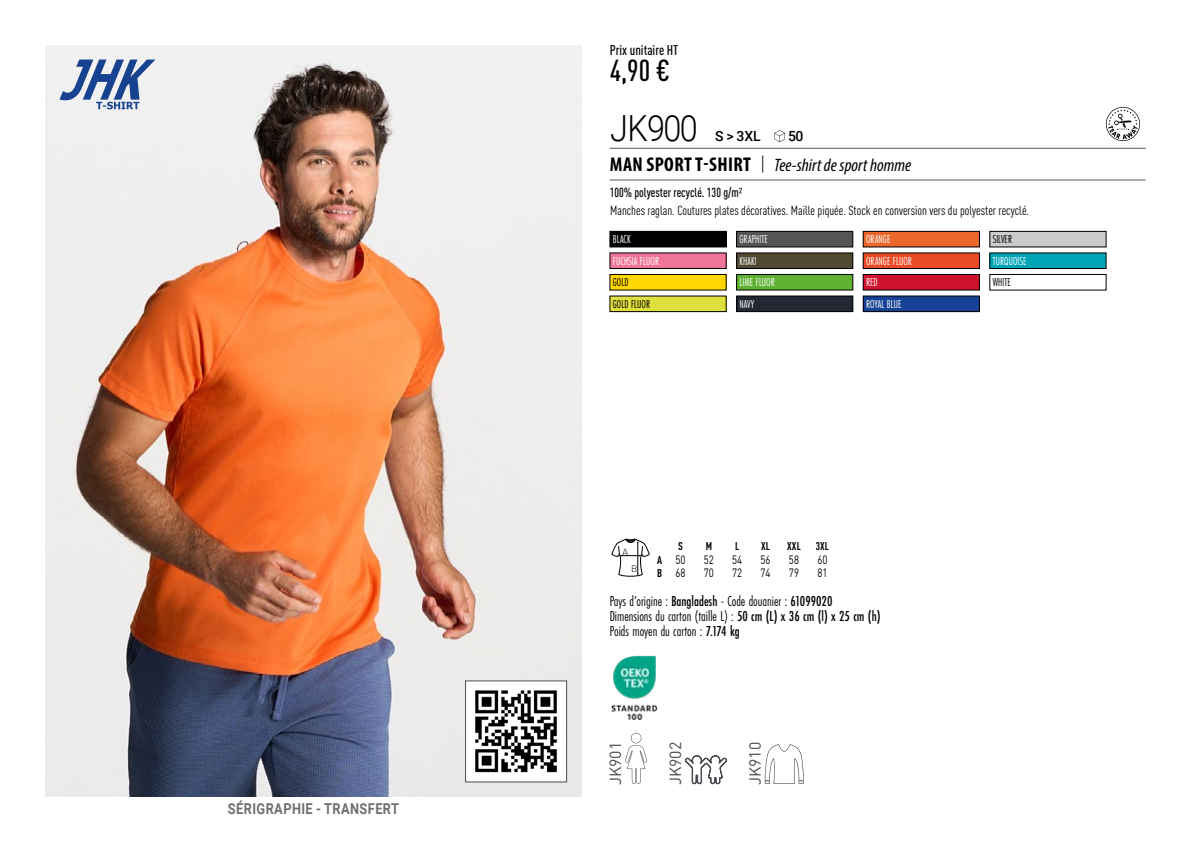
<style>
.page{position:relative;width:1191px;height:842px;background:#fff}
.page>*{position:absolute;margin:0;border:0;box-sizing:border-box;transform-origin:0 0}
.t1{font:300 36px "Roboto";letter-spacing:-.04em;color:#000;scale:.9 1}
.t2{font:500 condensed 30px "DIN Pro";color:#000}
.t3{font:italic 18px "Myriad Variable Concept";color:#000}
.t4{font:16px "DIN Pro";color:#4b4950}
.t5{font:15px "Futura PT Cond";color:#000;scale:.95 1}
.t6{font:700 15px "Roboto";letter-spacing:.035em;color:#706f6f;scale:.85 1}
.t7{font:500 condensed 14px "DIN Pro";color:#000}
.t8{font:500 14px "Roboto";color:#000}
.t9{font:condensed 13px "DIN Pro";color:#000}
.grammage_2025{font:500 condensed 13px "DIN Pro";color:#000;scale:.95 1}
.Coloris_nuancier{font:12px "Futura PT Cond";letter-spacing:.01em;color:#fff;scale:.9 1}
._88_tailles_tab_maigre_2016{font:12px "DIN Pro";color:#000;scale:.8 1}
.Coloris_nuancier-2{font:12px "Futura PT Cond";letter-spacing:.01em;color:#000;scale:.9 1}
._88_tailles_tab_maigre_2016-2{font:700 condensed 11.2px "DIN Pro";letter-spacing:.02em;color:#000;scale:.95 1}
.t10{font:300 9.2px "DIN";color:#000}
.s1{font-family:"Myriad Pro";font-weight:700;font-style:normal;font-stretch:condensed;font-size:20px}
.s2{font-family:"Roboto Condensed";font-weight:300;font-style:normal;font-size:20px}
.s3{font-weight:700;font-stretch:condensed;font-size:11.2px}
.s4{font-weight:500}
</style>
<div class="page">
<svg style="left:611px;top:539px;width:38px;height:37px"></svg>
<img style="left:611px;top:655px;width:47px;height:65px">
<svg style="left:625px;top:733px;width:22px;height:51px"></svg>
<svg style="left:685px;top:755px;width:42px;height:29px"></svg>
<svg style="left:765px;top:744px;width:38px;height:40px"></svg>
<img style="left:45px;top:45px;width:536px;height:752px">
<svg style="left:1106px;top:107px;width:34px;height:34px"></svg>
<div style="left:610px;top:231px;width:116px;height:16px;background:#000"></div>
<div style="left:610px;top:253px;width:116px;height:15px;background:#ee7598"></div>
<div style="left:609px;top:253px;width:117px;height:16px;border:1px solid #000"></div>
<div style="left:610px;top:274px;width:116px;height:16px;background:#fed700"></div>
<div style="left:609px;top:274px;width:117px;height:16px;border:1px solid #000"></div>
<div style="left:610px;top:296px;width:116px;height:16px;background:#dfdf3d"></div>
<div style="left:609px;top:296px;width:117px;height:16px;border:1px solid #000"></div>
<div style="left:736px;top:231px;width:117px;height:16px;background:#565555"></div>
<div style="left:736px;top:231px;width:117px;height:16px;border:1px solid #000"></div>
<div style="left:736px;top:253px;width:117px;height:15px;background:#504a33"></div>
<div style="left:736px;top:253px;width:117px;height:16px;border:1px solid #000"></div>
<div style="left:736px;top:274px;width:117px;height:16px;background:#5eb132"></div>
<div style="left:736px;top:274px;width:117px;height:16px;border:1px solid #000"></div>
<div style="left:736px;top:296px;width:117px;height:16px;background:#232834"></div>
<div style="left:736px;top:296px;width:117px;height:16px;border:1px solid #000"></div>
<div style="left:863px;top:231px;width:116px;height:16px;background:#ec672c"></div>
<div style="left:863px;top:231px;width:116px;height:16px;border:1px solid #000"></div>
<div style="left:863px;top:253px;width:116px;height:15px;background:#e94c26"></div>
<div style="left:863px;top:253px;width:116px;height:16px;border:1px solid #000"></div>
<div style="left:863px;top:274px;width:116px;height:16px;background:#cf122d"></div>
<div style="left:863px;top:274px;width:116px;height:16px;border:1px solid #000"></div>
<div style="left:863px;top:296px;width:116px;height:16px;background:#164194"></div>
<div style="left:863px;top:296px;width:116px;height:16px;border:1px solid #000"></div>
<div style="left:989px;top:231px;width:117px;height:16px;background:#cbcbca"></div>
<div style="left:989px;top:231px;width:117px;height:16px;border:1px solid #000"></div>
<div style="left:989px;top:253px;width:117px;height:15px;background:#00a5b5"></div>
<div style="left:989px;top:253px;width:117px;height:16px;border:1px solid #000"></div>
<div style="left:989px;top:274px;width:117px;height:16px;border:1px solid #000"></div>
<svg style="left:60px;top:60px;width:95px;height:49px"></svg>
<img style="left:467px;top:682px;width:98px;height:98px">
<div style="left:465px;top:680px;width:102px;height:102px;border:1px solid #4a4a49"></div>
<hr style="left:609px;top:148px;width:536px;height:1px;background:#575756">
<hr style="left:609px;top:180px;width:536px;height:1px;background:#575756">
<svg style="left:774px;top:130px;width:11px;height:12px"></svg>
<p class="t6" style="left:228px;top:798px;width:203px">SÉRIGRAPHIE - TRANSFERT</p>
<p class="t7" style="left:609px;top:40px;width:70px">Prix unitaire HT</p>
<p class="t2" style="left:609px;top:49px;width:62px">4,90 €</p>
<p class="t1" style="left:610px;top:103px;width:99px">JK900</p>
<p class="t8" style="left:715px;top:126px;width:47px">S &gt; 3XL</p>
<p class="t8" style="left:788px;top:126px;width:17px">50</p>
<p class="t3" style="left:610px;top:155px;width:303px"><span class="s1">MAN SPORT T-SHIRT</span> <span class="s2">|</span> Tee-shirt de sport homme</p>
<p class="grammage_2025" style="left:609px;top:183px;width:141px">100% polyester recyclé. 130 g/m2</p>
<p class="t9" style="left:610px;top:201px;width:420px">Manches raglan. Coutures plates décoratives. Maille piquée. Stock en conversion vers du polyester recyclé.</p>
<p class="Coloris_nuancier" style="left:613px;top:232px;width:21px">BLACK</p>
<p class="Coloris_nuancier" style="left:613px;top:254px;width:53px">FUCHSIA FLUOR</p>
<p class="Coloris_nuancier-2" style="left:613px;top:275px;width:19px">GOLD</p>
<p class="Coloris_nuancier-2" style="left:613px;top:297px;width:43px">GOLD FLUOR</p>
<p class="Coloris_nuancier" style="left:739px;top:232px;width:33px">GRAPHITE</p>
<p class="Coloris_nuancier" style="left:739px;top:254px;width:20px">KHAKI</p>
<p class="Coloris_nuancier" style="left:739px;top:275px;width:41px">LIME FLUOR</p>
<p class="Coloris_nuancier" style="left:739px;top:297px;width:18px">NAVY</p>
<p class="Coloris_nuancier" style="left:866px;top:232px;width:28px">ORANGE</p>
<p class="Coloris_nuancier" style="left:866px;top:254px;width:53px">ORANGE FLUOR</p>
<p class="Coloris_nuancier" style="left:866px;top:275px;width:14px">RED</p>
<p class="Coloris_nuancier" style="left:866px;top:297px;width:41px">ROYAL BLUE</p>
<p class="Coloris_nuancier-2" style="left:992px;top:232px;width:23px">SILVER</p>
<p class="Coloris_nuancier" style="left:992px;top:254px;width:39px">TURQUOISE</p>
<p class="Coloris_nuancier-2" style="left:992px;top:275px;width:22px">WHITE</p>
<p class="t10" style="left:622px;top:546px;width:7px">A</p>
<p class="t10" style="left:631px;top:563px;width:8px">B</p>
<p class="_88_tailles_tab_maigre_2016-2" style="left:678px;top:538px;width:6px">S</p>
<p class="_88_tailles_tab_maigre_2016-2" style="left:705px;top:538px;width:8px">M</p>
<p class="_88_tailles_tab_maigre_2016-2" style="left:735px;top:538px;width:6px">L</p>
<p class="_88_tailles_tab_maigre_2016-2" style="left:761px;top:538px;width:11px">XL</p>
<p class="_88_tailles_tab_maigre_2016-2" style="left:787px;top:538px;width:16px">XXL</p>
<p class="_88_tailles_tab_maigre_2016-2" style="left:815px;top:538px;width:15px">3XL</p>
<p class="_88_tailles_tab_maigre_2016" style="left:657px;top:550px;width:37px"><span class="s3">A</span> 50</p>
<p class="_88_tailles_tab_maigre_2016" style="left:704px;top:550px;width:14px">52</p>
<p class="_88_tailles_tab_maigre_2016" style="left:732px;top:550px;width:14px">54</p>
<p class="_88_tailles_tab_maigre_2016" style="left:760px;top:550px;width:14px">56</p>
<p class="_88_tailles_tab_maigre_2016" style="left:789px;top:550px;width:14px">58</p>
<p class="_88_tailles_tab_maigre_2016" style="left:817px;top:550px;width:14px">60</p>
<p class="_88_tailles_tab_maigre_2016" style="left:657px;top:564px;width:37px"><span class="s3">B</span> 68</p>
<p class="_88_tailles_tab_maigre_2016" style="left:704px;top:564px;width:14px">70</p>
<p class="_88_tailles_tab_maigre_2016" style="left:732px;top:564px;width:14px">72</p>
<p class="_88_tailles_tab_maigre_2016" style="left:760px;top:564px;width:14px">74</p>
<p class="_88_tailles_tab_maigre_2016" style="left:789px;top:564px;width:14px">79</p>
<p class="_88_tailles_tab_maigre_2016" style="left:817px;top:564px;width:14px">81</p>
<p class="t5" style="left:609px;top:592px;width:236px">Pays d’origine : <span class="s4">Bangladesh</span> - Code douanier : <span class="s4">61099020</span></p>
<p class="t5" style="left:609px;top:607px;width:287px">Dimensions du carton (taille L) : <span class="s4">50 cm (L) x 36 cm (l) x 25 cm (h)</span></p>
<p class="t5" style="left:609px;top:622px;width:138px">Poids moyen du carton : <span class="s4">7.174 kg</span></p>
<p class="t4" style="left:602px;top:785px;width:45px;rotate:-90deg">JK901</p>
<p class="t4" style="left:663px;top:785px;width:45px;rotate:-90deg">JK902</p>
<p class="t4" style="left:742px;top:785px;width:45px;rotate:-90deg">JK910</p>
</div>
